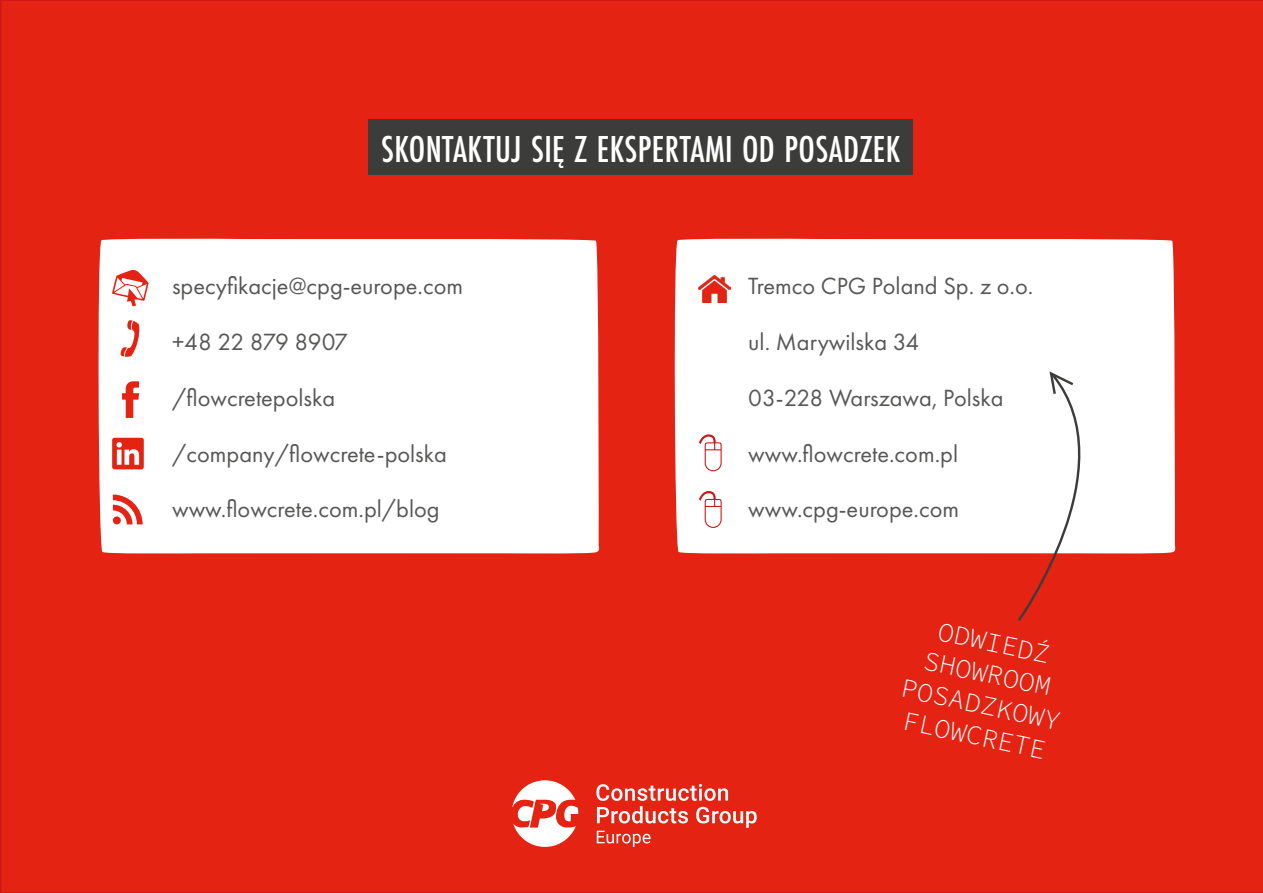
<style>
.page{position:relative;width:1263px;height:893px;background:#e42313}
.page>*{position:absolute;margin:0;border:0;box-sizing:border-box;transform-origin:0 0}
.t1{font:500 39px "Futura PT Cond";letter-spacing:.01em;color:#fff}
.t2{font:27px/31.5px "Source Code Variable";color:#fff;text-align:center}
.t3{font:24.3px "Futura PT";color:#575756}
.t4{font:24.3px "Futura PT";letter-spacing:-.04em;color:#575756}
</style>
<div class="page">
<svg style="left:97px;top:238px;width:504px;height:316px"></svg>
<svg style="left:673px;top:238px;width:504px;height:316px"></svg>
<svg style="left:112px;top:270px;width:37px;height:100px"></svg>
<svg style="left:699px;top:434px;width:23px;height:37px"></svg>
<svg style="left:699px;top:491px;width:23px;height:37px"></svg>
<div style="left:112px;top:438px;width:32px;height:31px;background:#e42313;border-radius:2px"></div>
<svg style="left:116px;top:442px;width:23px;height:23px"></svg>
<svg style="left:122px;top:381px;width:17px;height:37px"></svg>
<svg style="left:113px;top:495px;width:30px;height:29px"></svg>
<img style="left:699px;top:276px;width:31px;height:26px">
<svg style="left:596px;top:784px;width:161px;height:63px;background:#e94d40"></svg>
<svg style="left:512px;top:780px;width:66px;height:67px"></svg>
<div style="left:368px;top:119px;width:545px;height:55px;background:#3c3c3b"></div>
<svg style="left:1016px;top:369px;width:111px;height:254px"></svg>
<h1 class="t1" style="left:381px;top:126px;width:521px">SKONTAKTUJ SIĘ Z EKSPERTAMI OD POSADZEK</h1>
<p class="t3" style="left:172px;top:272px;width:293px">specyfikacje@cpg-europe.com</p>
<p class="t4" style="left:172px;top:328px;width:178px">+48 22 879 8907</p>
<p class="t3" style="left:172px;top:383px;width:165px">/flowcretepolska</p>
<p class="t3" style="left:172px;top:439px;width:276px">/company/flowcrete-polska</p>
<p class="t3" style="left:172px;top:495px;width:269px">www.flowcrete.com.pl/blog</p>
<p class="t3" style="left:748px;top:272px;width:287px">Tremco CPG Poland Sp. z o.o.</p>
<p class="t3" style="left:748px;top:328px;width:173px">ul. Marywilska 34</p>
<p class="t3" style="left:748px;top:383px;width:257px">03-228 Warszawa, Polska</p>
<p class="t3" style="left:748px;top:439px;width:211px">www.flowcrete.com.pl</p>
<p class="t3" style="left:748px;top:495px;width:212px">www.cpg-europe.com</p>
<p class="t2" style="left:918px;top:611px;width:164px;rotate:12deg">ODWIEDŹ<br>SHOWROOM<br>POSADZKOWY<br>FLOWCRETE</p>
</div>
